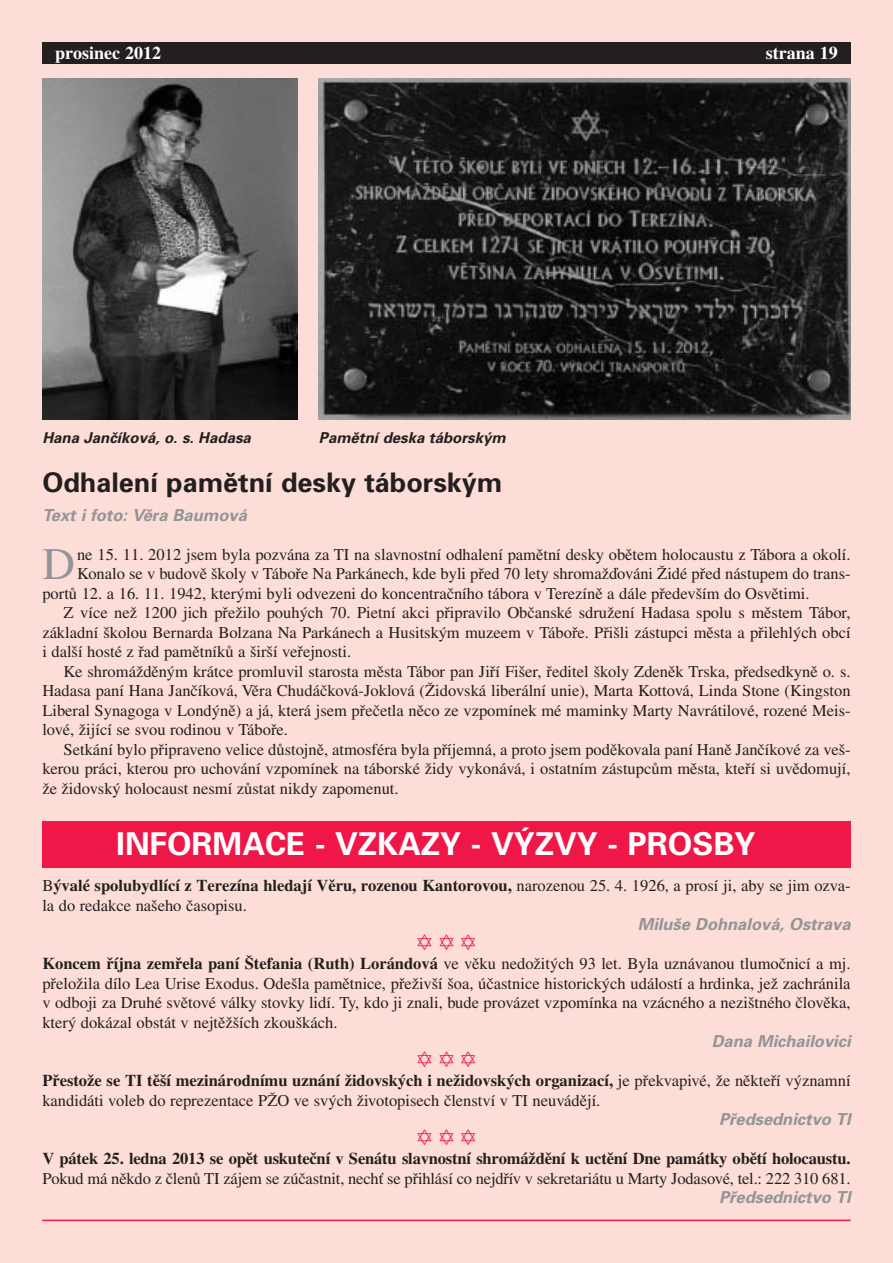
<style>
.page{position:relative;width:893px;height:1263px;background:#fff}
.page>*{position:absolute;margin:0;border:0;box-sizing:border-box;transform-origin:0 0}
.t1{font:45px "Times CE";color:#939497}
.t2{font:700 31.5px "Univers CE";color:#fff}
.t3{font:700 27px "Univers CE";color:#231f1f}
.t4{font:22.5px "Zapf Dingbats";color:#ee1748}
.t5{font:700 18px "Times CE";color:#fff}
.t6{font:16.5px/19.5px "Times CE";color:#231f1f}
.t7{font:700 16.5px "Times CE";letter-spacing:-.01em;color:#231f1f}
.t8{font:italic 700 16.5px "Univers CE";color:#939497}
.t9{font:italic 700 15px "Univers CE";color:#231f1f}
.s1{font-weight:700}
</style>
<div class="page">
<div style="left:0;top:0;width:892px;height:1263px;background:#fdddd7"></div>
<hr style="left:42px;top:1220px;width:808px;height:1px;background:#ee1748">
<div style="left:42px;top:43px;width:808px;height:21px;background:#231f1f"></div>
<div style="left:42px;top:821px;width:808px;height:46px;background:#ee1748"></div>
<img style="left:42px;top:78px;width:255px;height:342px">
<img style="left:319px;top:78px;width:531px;height:342px">
<p class="t5" style="left:55px;top:46px;width:107px">prosinec 2012</p>
<p class="t5" style="left:765px;top:46px;width:73px">strana 19</p>
<p class="t9" style="left:42px;top:433px;width:210px">Hana Jančíková, o. s. Hadasa</p>
<p class="t9" style="left:319px;top:433px;width:188px">Pamětní deska táborským</p>
<h3 class="t3" style="left:42px;top:472px;width:461px">Odhalení pamětní desky táborským</h3>
<p class="t8" style="left:42px;top:509px;width:206px">Text i foto: Věra Baumová</p>
<h1 class="t1" style="left:42px;top:547px;width:34px">D</h1>
<p class="t6" style="left:77px;top:546px;width:775px">ne 15. 11. 2012 jsem byla pozvána za TI na slavnostní odhalení pamětní desky obětem holocaustu z Tábora a okolí.</p>
<p class="t6" style="left:77px;top:566px;width:775px">Konalo se v budově školy v Táboře Na Parkánech, kde byli před 70 lety shromažďováni Židé před nástupem do trans-</p>
<p class="t6" style="left:42px;top:585px;width:768px">portů 12. a 16. 11. 1942, kterými byli odvezeni do koncentračního tábora v Terezíně a dále především do Osvětimi.</p>
<p class="t6" style="left:64px;top:605px;width:788px">Z více než 1200 jich přežilo pouhých 70. Pietní akci připravilo Občanské sdružení Hadasa spolu s městem Tábor,</p>
<p class="t6" style="left:42px;top:624px;width:809px">základní školou Bernarda Bolzana Na Parkánech a Husitským muzeem v Táboře. Přišli zástupci města a přilehlých obcí</p>
<p class="t6" style="left:42px;top:644px;width:310px">i další hosté z řad pamětníků a širší veřejnosti.</p>
<p class="t6" style="left:64px;top:663px;width:788px">Ke shromážděným krátce promluvil starosta města Tábor pan Jiří Fišer, ředitel školy Zdeněk Trska, předsedkyně o. s.</p>
<p class="t6" style="left:42px;top:683px;width:809px">Hadasa paní Hana Jančíková, Věra Chudáčková-Joklová (Židovská liberální unie), Marta Kottová, Linda Stone (Kingston</p>
<p class="t6" style="left:42px;top:702px;width:809px">Liberal Synagoga v Londýně) a já, která jsem přečetla něco ze vzpomínek mé maminky Marty Navrátilové, rozené Meis-</p>
<p class="t6" style="left:42px;top:722px;width:247px">lové, žijící se svou rodinou v Táboře.</p>
<p class="t6" style="left:64px;top:741px;width:788px">Setkání bylo připraveno velice důstojně, atmosféra byla příjemná, a proto jsem poděkovala paní Haně Jančíkové za veš-</p>
<p class="t6" style="left:42px;top:761px;width:809px">kerou práci, kterou pro uchování vzpomínek na táborské židy vykonává, i ostatním zástupcům města, kteří si uvědomují,</p>
<p class="t6" style="left:42px;top:780px;width:358px">že židovský holocaust nesmí zůstat nikdy zapomenut.</p>
<h2 class="t2" style="left:116px;top:833px;width:640px">INFORMACE - VZKAZY - VÝZVY - PROSBY</h2>
<p class="t6" style="left:42px;top:878px;width:809px">B<span class="s1">ývalé spolubydlící z Terezína hledají Věru, rozenou Kantorovou,</span> narozenou 25. 4. 1926, a prosí ji, aby se jim ozva&shy;la do redakce našeho časopisu.</p>
<p class="t8" style="left:637px;top:919px;width:214px">Miluše Dohnalová, Ostrava</p>
<h3 class="t4" style="left:417px;top:929px;width:61px">✡✡✡</h3>
<p class="t6" style="left:42px;top:956px;width:809px;text-align:justify"><span class="s1">Koncem října zemřela paní Štefania (Ruth) Lorándová</span> ve věku nedožitých 93 let. Byla uznávanou tlumočnicí a mj. přeložila dílo Lea Urise Exodus. Odešla pamětnice, přeživší šoa, účastnice historických událostí a hrdinka, jež zachránila v odboji za Druhé světové války stovky lidí. Ty, kdo ji znali, bude provázet vzpomínka na vzácného a nezištného člověka, který dokázal obstát v nejtěžších zkouškách.</p>
<p class="t8" style="left:711px;top:1036px;width:140px">Dana Michailovici</p>
<h3 class="t4" style="left:417px;top:1046px;width:61px">✡✡✡</h3>
<p class="t6" style="left:42px;top:1073px;width:809px"><span class="s1">Přestože se TI těší mezinárodnímu uznání židovských i nežidovských organizací,</span> je překvapivé, že někteří významní kandidáti voleb do reprezentace PŽO ve svých životopisech členství v TI neuvádějí.</p>
<p class="t8" style="left:719px;top:1114px;width:133px">Předsednictvo TI</p>
<h3 class="t4" style="left:417px;top:1124px;width:61px">✡✡✡</h3>
<p class="t7" style="left:42px;top:1153px;width:809px">V pátek 25. ledna 2013 se opět uskuteční v Senátu slavnostní shromáždění k uctění Dne památky obětí holocaustu.</p>
<p class="t6" style="left:42px;top:1170px;width:809px">Pokud má někdo z členů TI zájem se zúčastnit, nechť se přihlásí co nejdřív v sekretariátu u Marty Jodasové, tel.: 222 310 681.</p>
<p class="t8" style="left:719px;top:1192px;width:133px">Předsednictvo TI</p>
</div>
